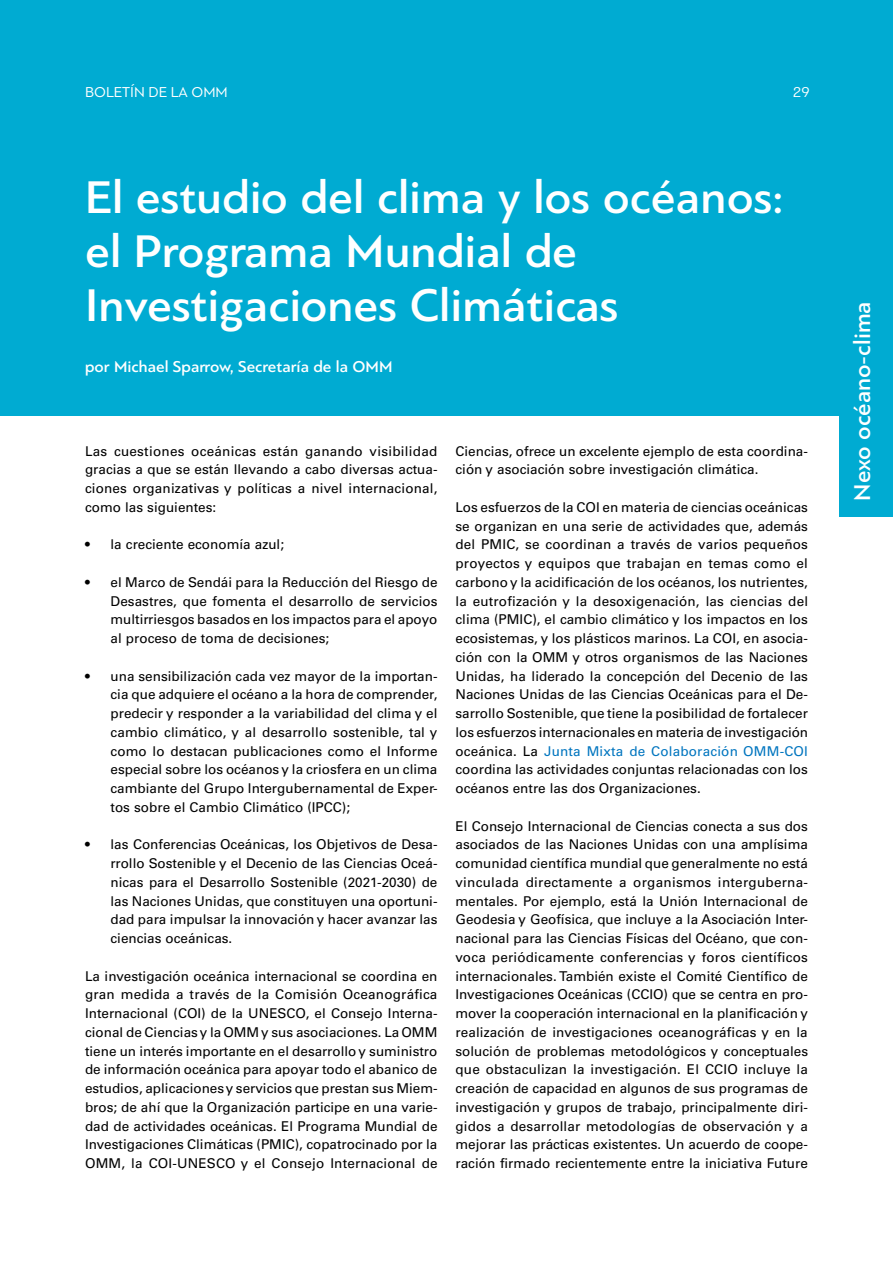
<style>
.page{position:relative;width:893px;height:1263px;background:#fff}
.page>*{position:absolute;margin:0;border:0;box-sizing:border-box;transform-origin:0 0}
.Title__level_1{font:500 48px/54px "PF Bague Sans Pro";color:#fff}
.Title__level_2{font:500 24px "PF Bague Sans Pro";color:#fff}
.Title__level_1-2{font:500 16.5px "PF Bague Sans Pro";color:#fff}
.t1{font:15px "PF Bague Sans Pro";color:#fff}
.Body_text-2_9_al_12{font:13.5px/18.8px "Univers LTCYR 55 Roman";color:#000;text-align:justify}
.s1{color:#0075bf}
</style>
<div class="page">
<div style="left:0;top:0;width:893px;height:415px;background:#00abd2"></div>
<div style="left:839px;top:251px;width:54px;height:266px;background:#00abd2"></div>
<p class="t1" style="left:85px;top:83px;width:144px">BOLETÍN DE LA OMM</p>
<p class="t1" style="left:793px;top:83px;width:18px">29</p>
<p class="Title__level_1" style="left:85px;top:170px;width:700px">El estudio del clima y los océanos: el Programa Mundial de<br>Investigaciones Climáticas</p>
<p class="Title__level_1-2" style="left:85px;top:357px;width:309px">por Michael Sparrow, Secretaría de la OMM</p>
<p class="Body_text-2_9_al_12" style="left:85px;top:441px;width:354px">Las cuestiones oceánicas están ganando visibilidad gracias a que se están llevando a cabo diversas actua&shy;ciones organizativas y políticas a nivel internacional, como las siguientes:</p>
<p class="Body_text-2_9_al_12" style="left:85px;top:535px;width:201px">• la creciente economía azul;</p>
<p class="Body_text-2_9_al_12" style="left:111px;top:572px;width:328px;text-indent:-26px">• el Marco de Sendái para la Reducción del Riesgo de Desastres, que fomenta el desarrollo de servicios multirriesgos basados en los impactos para el apoyo al proceso de toma de decisiones;</p>
<p class="Body_text-2_9_al_12" style="left:111px;top:666px;width:328px;text-indent:-26px">• una sensibilización cada vez mayor de la importan&shy;cia que adquiere el océano a la hora de comprender, predecir y responder a la variabilidad del clima y el cambio climático, y al desarrollo sostenible, tal y como lo destacan publicaciones como el Informe especial sobre los océanos y la criosfera en un clima cambiante del Grupo Intergubernamental de Exper&shy;tos sobre el Cambio Climático (IPCC);</p>
<p class="Body_text-2_9_al_12" style="left:111px;top:835px;width:328px;text-indent:-26px">• las Conferencias Oceánicas, los Objetivos de Desa&shy;rrollo Sostenible y el Decenio de las Ciencias Oceá&shy;nicas para el Desarrollo Sostenible (2021-2030) de las Naciones Unidas, que constituyen una oportuni&shy;dad para impulsar la innovación y hacer avanzar las ciencias oceánicas.</p>
<p class="Body_text-2_9_al_12" style="left:85px;top:966px;width:354px">La investigación oceánica internacional se coordina en gran medida a través de la Comisión Oceanográfica Internacional (COI) de la UNESCO, el Consejo Interna&shy;cional de Ciencias y la OMM y sus asociaciones. La OMM tiene un interés importante en el desarrollo y suministro de información oceánica para apoyar todo el abanico de estudios, aplicaciones y servicios que prestan sus Miem&shy;bros; de ahí que la Organización participe en una varie&shy;dad de actividades oceánicas. El Programa Mundial de Investigaciones Climáticas (PMIC), copatrocinado por la OMM, la COI-UNESCO y el Consejo Internacional de</p>
<p class="Body_text-2_9_al_12" style="left:455px;top:441px;width:354px">Ciencias, ofrece un excelente ejemplo de esta coordina&shy;ción y asociación sobre investigación climática.</p>
<p class="Body_text-2_9_al_12" style="left:455px;top:497px;width:354px">Los esfuerzos de la COI en materia de ciencias oceánicas se organizan en una serie de actividades que, además del PMIC, se coordinan a través de varios pequeños proyectos y equipos que trabajan en temas como el carbono y la acidificación de los océanos, los nutrientes, la eutrofización y la desoxigenación, las ciencias del clima (PMIC), el cambio climático y los impactos en los ecosistemas, y los plásticos marinos. La COI, en asocia&shy;ción con la OMM y otros organismos de las Naciones Unidas, ha liderado la concepción del Decenio de las Naciones Unidas de las Ciencias Oceánicas para el De&shy;sarrollo Sostenible, que tiene la posibilidad de fortalecer los esfuerzos internacionales en materia de investigación oceánica. La <span class="s1">Junta Mixta de Colaboración OMM-COI </span>coordina las actividades conjuntas relacionadas con los océanos entre las dos Organizaciones.</p>
<p class="Body_text-2_9_al_12" style="left:455px;top:816px;width:354px">El Consejo Internacional de Ciencias conecta a sus dos asociados de las Naciones Unidas con una amplísima comunidad científica mundial que generalmente no está vinculada directamente a organismos interguberna&shy;mentales. Por ejemplo, está la Unión Internacional de Geodesia y Geofísica, que incluye a la Asociación Inter&shy;nacional para las Ciencias Físicas del Océano, que con&shy;voca periódicamente conferencias y foros científicos internacionales. También existe el Comité Científico de Investigaciones Oceánicas (CCIO) que se centra en pro&shy;mover la cooperación internacional en la planificación y realización de investigaciones oceanográficas y en la solución de problemas metodológicos y conceptuales que obstaculizan la investigación. El CCIO incluye la creación de capacidad en algunos de sus programas de investigación y grupos de trabajo, principalmente diri&shy;gidos a desarrollar metodologías de observación y a mejorar las prácticas existentes. Un acuerdo de coope&shy;ración firmado recientemente entre la iniciativa Future</p>
<p class="Title__level_2" style="left:848px;top:501px;width:201px;rotate:-90deg">Nexo océano-clima</p>
</div>
